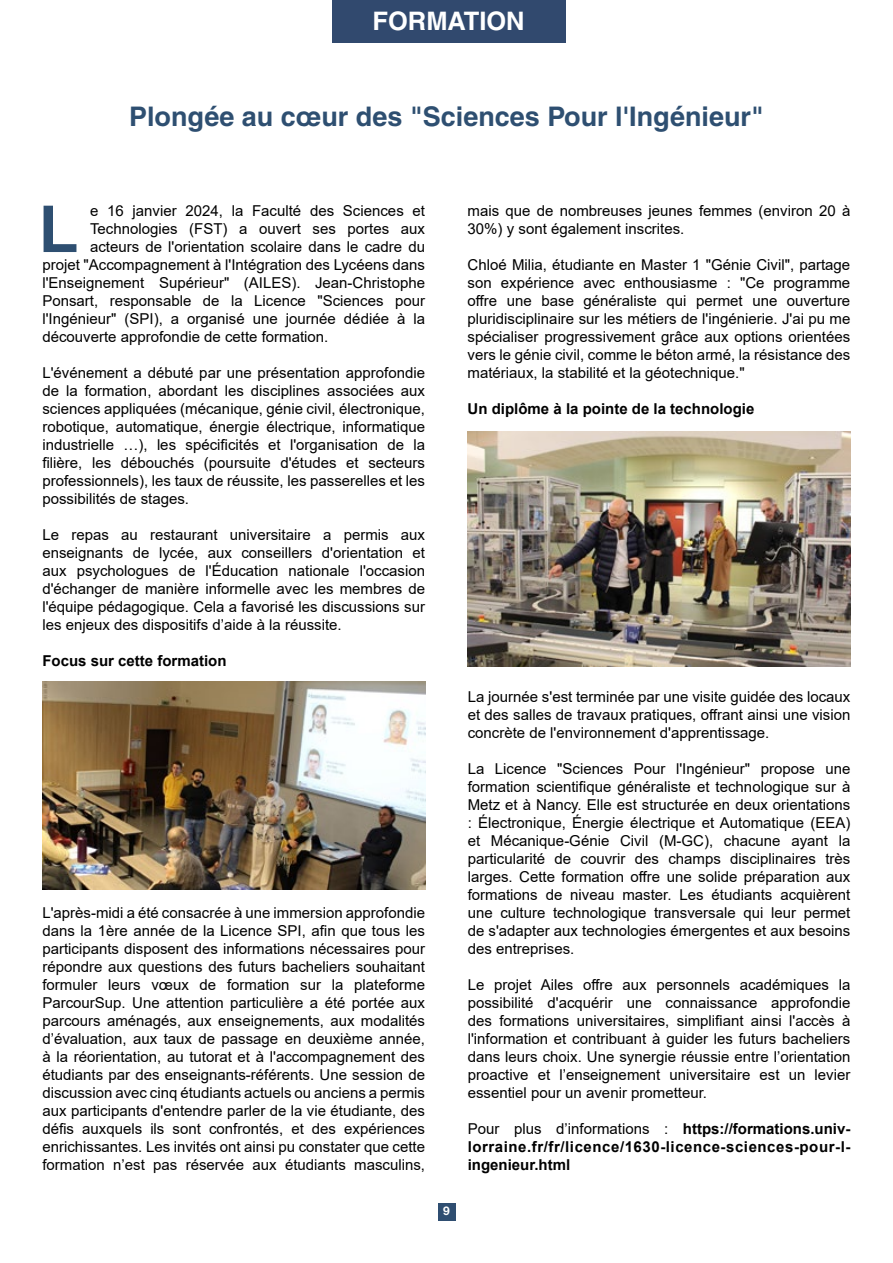
<style>
.page{position:relative;width:893px;height:1263px;background:#fff}
.page>*{position:absolute;margin:0;border:0;box-sizing:border-box;transform-origin:0 0}
.t1{font:700 65.25px "Arial";color:#2e4f71}
.t2{font:700 27px "Helvetica LT Std";color:#2e4f71}
.t3{font:700 25.5px "Helvetica LT Std";color:#fff}
.t4{font:15px/18px "Arial";color:#000;text-align:justify}
.t5{font:700 15px/18px "Arial";color:#000;text-align:justify}
.t6{font:700 12px "Helvetica Neue LT Std";color:#fff}
.s1{font-weight:400}
</style>
<div class="page">
<div style="left:438px;top:1203px;width:17px;height:17px;background:#2f4e71"></div>
<img style="left:468px;top:431px;width:382px;height:235px">
<img style="left:43px;top:681px;width:382px;height:209px">
<div style="left:332px;top:0;width:234px;height:43px;background:#31496e"></div>
<h3 class="t3" style="left:373px;top:6px;width:154px">FORMATION</h3>
<h2 class="t2" style="left:129px;top:100px;width:636px">Plongée au cœur des "Sciences Pour l'Ingénieur"</h2>
<h1 class="t1" style="left:39px;top:183px;width:41px">L</h1>
<p class="t4" style="left:90px;top:202px;width:337px">e 16 janvier 2024, la Faculté des Sciences et</p>
<p class="t4" style="left:90px;top:220px;width:337px">Technologies (FST) a ouvert ses portes aux</p>
<p class="t4" style="left:90px;top:238px;width:337px">acteurs de l'orientation scolaire dans le cadre du</p>
<p class="t4" style="left:42px;top:256px;width:384px">projet "Accompagnement à l'Intégration des Lycéens dans</p>
<p class="t4" style="left:42px;top:274px;width:384px">l'Enseignement Supérieur" (AILES). Jean-Christophe</p>
<p class="t4" style="left:42px;top:292px;width:384px">Ponsart, responsable de la Licence "Sciences pour</p>
<p class="t4" style="left:42px;top:310px;width:384px">l'Ingénieur" (SPI), a organisé une journée dédiée à la</p>
<p class="t4" style="left:42px;top:328px;width:287px">découverte approfondie de cette formation.</p>
<p class="t4" style="left:42px;top:364px;width:384px">L'événement a débuté par une présentation approfondie de la formation, abordant les disciplines associées aux sciences appliquées (mécanique, génie civil, électronique, robotique, automatique, énergie électrique, informatique industrielle …), les spécificités et l'organisation de la filière, les débouchés (poursuite d'études et secteurs professionnels), les taux de réussite, les passerelles et les possibilités de stages.</p>
<p class="t4" style="left:42px;top:526px;width:384px">Le repas au restaurant universitaire a permis aux enseignants de lycée, aux conseillers d'orientation et aux psychologues de l'Éducation nationale l'occasion d'échanger de manière informelle avec les membres de l'équipe pédagogique. Cela a favorisé les discussions sur les enjeux des dispositifs d’aide à la réussite.</p>
<p class="t5" style="left:42px;top:652px;width:186px">Focus sur cette formation</p>
<p class="t4" style="left:42px;top:904px;width:384px">L'après-midi a été consacrée à une immersion approfondie dans la 1ère année de la Licence SPI, afin que tous les participants disposent des informations nécessaires pour répondre aux questions des futurs bacheliers souhaitant formuler leurs vœux de formation sur la plateforme ParcourSup. Une attention particulière a été portée aux parcours aménagés, aux enseignements, aux modalités d’évaluation, aux taux de passage en deuxième année, à la réorientation, au tutorat et à l'accompagnement des étudiants par des enseignants-référents. Une session de discussion avec cinq étudiants actuels ou anciens a permis aux participants d'entendre parler de la vie étudiante, des défis auxquels ils sont confrontés, et des expériences enrichissantes. Les invités ont ainsi pu constater que cette formation n’est pas réservée aux étudiants masculins,</p>
<p class="t6" style="left:443px;top:1204px;width:8px">9</p>
<p class="t4" style="left:468px;top:202px;width:384px">mais que de nombreuses jeunes femmes (environ 20 à<br>30%) y sont également inscrites.</p>
<p class="t4" style="left:468px;top:256px;width:384px">Chloé Milia, étudiante en Master 1 "Génie Civil", partage son expérience avec enthousiasme : "Ce programme offre une base généraliste qui permet une ouverture pluridisciplinaire sur les métiers de l'ingénierie. J'ai pu me spécialiser progressivement grâce aux options orientées vers le génie civil, comme le béton armé, la résistance des matériaux, la stabilité et la géotechnique."</p>
<p class="t5" style="left:468px;top:400px;width:288px">Un diplôme à la pointe de la technologie</p>
<p class="t4" style="left:468px;top:688px;width:384px">La journée s'est terminée par une visite guidée des locaux et des salles de travaux pratiques, offrant ainsi une vision concrète de l'environnement d'apprentissage.</p>
<p class="t4" style="left:468px;top:760px;width:384px">La Licence "Sciences Pour l'Ingénieur" propose une formation scientifique généraliste et technologique sur à Metz et à Nancy. Elle est structurée en deux orientations : Électronique, Énergie électrique et Automatique (EEA) et Mécanique-Génie Civil (M-GC), chacune ayant la particularité de couvrir des champs disciplinaires très larges. Cette formation offre une solide préparation aux formations de niveau master. Les étudiants acquièrent une culture technologique transversale qui leur permet de s'adapter aux technologies émergentes et aux besoins des entreprises.</p>
<p class="t4" style="left:468px;top:976px;width:384px">Le projet Ailes offre aux personnels académiques la possibilité d'acquérir une connaissance approfondie des formations universitaires, simplifiant ainsi l'accès à l'information et contribuant à guider les futurs bacheliers dans leurs choix. Une synergie réussie entre l’orientation proactive et l’enseignement universitaire est un levier essentiel pour un avenir prometteur.</p>
<p class="t5" style="left:468px;top:1120px;width:384px"><span class="s1">Pour plus d’informations :</span> https://formations.univ&shy;lorraine.fr/fr/licence/1630-licence-sciences-pour-l&shy;ingenieur.html</p>
</div>
